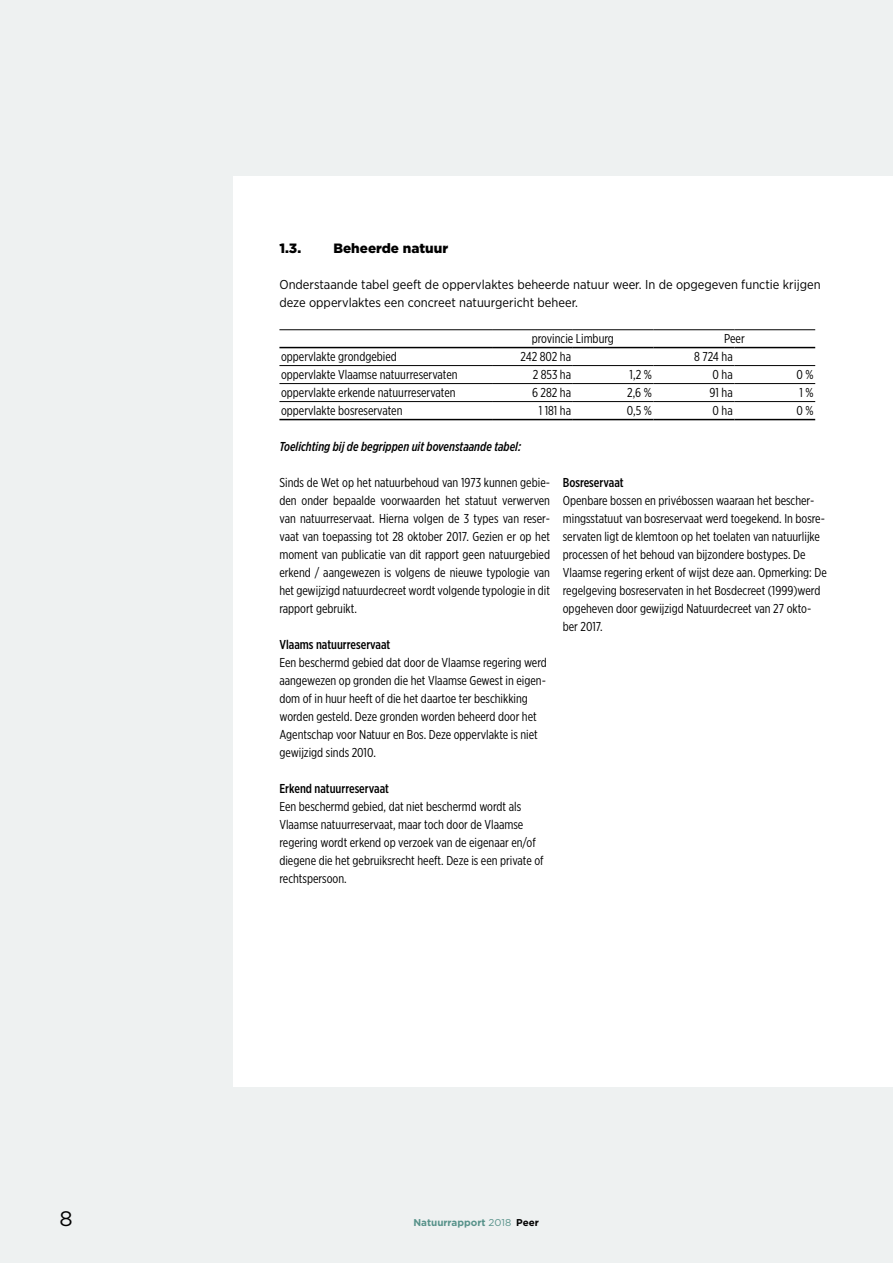
<style>
.page{position:relative;width:893px;height:1263px;background:#eef1f1}
.page>*{position:absolute;margin:0;border:0;box-sizing:border-box;transform-origin:0 0}
.t1{font:21px "Gotham";color:#000}
.Titel_1_2{font:900 13.5px "Gotham";color:#000}
.Toelichting_-_Tekst{font:12.9px/18px "Gotham X Narrow";color:#000}
.Tabel_Tekst{font:12.9px "Gotham X Narrow";color:#000}
.Tekst{font:12.9px/18px "Gotham Narrow";color:#000}
.Toelichting_-_Titel{font:500 12.9px "Gotham X Narrow";color:#000}
.Toelichting_-_Titel-2{font:italic 500 12.9px "Gotham X Narrow";color:#000}
.t2{font:700 9.9px "Gotham";color:#57928a}
.s1{font-weight:400}
.s2{color:#000}
</style>
<div class="page">
<div style="left:234px;top:176px;width:659px;height:910px;background:#fff"></div>
<hr style="left:279px;top:365px;width:213px;height:1px;background:#000">
<hr style="left:492px;top:365px;width:81px;height:1px;background:#000">
<hr style="left:573px;top:365px;width:81px;height:1px;background:#000">
<hr style="left:654px;top:365px;width:80px;height:1px;background:#000">
<hr style="left:734px;top:365px;width:81px;height:1px;background:#000">
<hr style="left:279px;top:383px;width:213px;height:1px;background:#000">
<hr style="left:492px;top:383px;width:81px;height:1px;background:#000">
<hr style="left:573px;top:383px;width:81px;height:1px;background:#000">
<hr style="left:654px;top:383px;width:80px;height:1px;background:#000">
<hr style="left:734px;top:383px;width:81px;height:1px;background:#000">
<hr style="left:279px;top:401px;width:213px;height:1px;background:#000">
<hr style="left:492px;top:401px;width:81px;height:1px;background:#000">
<hr style="left:573px;top:401px;width:81px;height:1px;background:#000">
<hr style="left:654px;top:401px;width:80px;height:1px;background:#000">
<hr style="left:734px;top:401px;width:81px;height:1px;background:#000">
<hr style="left:279px;top:419px;width:213px;height:1px;background:#000">
<hr style="left:492px;top:419px;width:81px;height:1px;background:#000">
<hr style="left:573px;top:419px;width:81px;height:1px;background:#000">
<hr style="left:654px;top:419px;width:80px;height:1px;background:#000">
<hr style="left:734px;top:419px;width:81px;height:1px;background:#000">
<hr style="left:279px;top:329px;width:213px;height:1px;background:#000">
<hr style="left:492px;top:329px;width:81px;height:1px;background:#000">
<hr style="left:573px;top:329px;width:81px;height:1px;background:#000">
<hr style="left:654px;top:329px;width:80px;height:1px;background:#000">
<hr style="left:734px;top:329px;width:81px;height:1px;background:#000">
<hr style="left:279px;top:347px;width:213px;height:1px;background:#000">
<hr style="left:492px;top:347px;width:81px;height:1px;background:#000">
<hr style="left:573px;top:347px;width:81px;height:1px;background:#000">
<hr style="left:654px;top:347px;width:80px;height:1px;background:#000">
<hr style="left:734px;top:347px;width:81px;height:1px;background:#000">
<p class="Titel_1_2" style="left:279px;top:239px;width:23px">1.3.</p>
<p class="Titel_1_2" style="left:333px;top:239px;width:116px">Beheerde natuur</p>
<p class="Tekst" style="left:279px;top:275px;width:543px">Onderstaande tabel geeft de oppervlaktes beheerde natuur weer. In de opgegeven functie krijgen deze oppervlaktes een concreet natuurgericht beheer.</p>
<p class="Tabel_Tekst" style="left:532px;top:331px;width:84px">provincie Limburg</p>
<p class="Tabel_Tekst" style="left:724px;top:331px;width:22px">Peer</p>
<p class="Tabel_Tekst" style="left:281px;top:349px;width:117px">oppervlakte grondgebied</p>
<p class="Tabel_Tekst" style="left:520px;top:349px;width:52px">242 802 ha</p>
<p class="Tabel_Tekst" style="left:694px;top:349px;width:40px">8 724 ha</p>
<p class="Tabel_Tekst" style="left:281px;top:367px;width:178px">oppervlakte Vlaamse natuurreservaten</p>
<p class="Tabel_Tekst" style="left:533px;top:367px;width:40px">2 853 ha</p>
<p class="Tabel_Tekst" style="left:630px;top:367px;width:24px">1,2 %</p>
<p class="Tabel_Tekst" style="left:713px;top:367px;width:22px">0 ha</p>
<p class="Tabel_Tekst" style="left:796px;top:367px;width:19px">0 %</p>
<p class="Tabel_Tekst" style="left:281px;top:385px;width:176px">oppervlakte erkende natuurreservaten</p>
<p class="Tabel_Tekst" style="left:532px;top:385px;width:41px">6 282 ha</p>
<p class="Tabel_Tekst" style="left:627px;top:385px;width:26px">2,6 %</p>
<p class="Tabel_Tekst" style="left:710px;top:385px;width:25px">91 ha</p>
<p class="Tabel_Tekst" style="left:799px;top:385px;width:16px">1 %</p>
<p class="Tabel_Tekst" style="left:281px;top:403px;width:123px">oppervlakte bosreservaten</p>
<p class="Tabel_Tekst" style="left:539px;top:403px;width:34px">1 181 ha</p>
<p class="Tabel_Tekst" style="left:627px;top:403px;width:27px">0,5 %</p>
<p class="Tabel_Tekst" style="left:713px;top:403px;width:22px">0 ha</p>
<p class="Tabel_Tekst" style="left:796px;top:403px;width:19px">0 %</p>
<p class="Toelichting_-_Titel-2" style="left:279px;top:439px;width:243px">Toelichting bij de begrippen uit bovenstaande tabel:</p>
<p class="Toelichting_-_Tekst" style="left:279px;top:474px;width:272px;text-align:justify">Sinds de Wet op het natuurbehoud van 1973 kunnen gebie&shy;den onder bepaalde voorwaarden het statuut verwerven van natuurreservaat. Hierna volgen de 3 types van reser&shy;vaat van toepassing tot 28 oktober 2017. Gezien er op het moment van publicatie van dit rapport geen natuurgebied erkend / aangewezen is volgens de nieuwe typologie van het gewijzigd natuurdecreet wordt volgende typologie in dit rapport gebruikt.</p>
<p class="Toelichting_-_Titel" style="left:279px;top:637px;width:112px">Vlaams natuurreservaat</p>
<p class="Toelichting_-_Tekst" style="left:279px;top:654px;width:269px">Een beschermd gebied dat door de Vlaamse regering werd aangewezen op gronden die het Vlaamse Gewest in eigen&shy;dom of in huur heeft of die het daartoe ter beschikking worden gesteld. Deze gronden worden beheerd door het Agentschap voor Natuur en Bos. Deze oppervlakte is niet gewijzigd sinds 2010.</p>
<p class="Toelichting_-_Titel" style="left:279px;top:781px;width:111px">Erkend natuurreservaat</p>
<p class="Toelichting_-_Tekst" style="left:279px;top:798px;width:266px">Een beschermd gebied, dat niet beschermd wordt als Vlaamse natuurreservaat, maar toch door de Vlaamse regering wordt erkend op verzoek van de eigenaar en/of diegene die het gebruiksrecht heeft. Deze is een private of rechtspersoon.</p>
<p class="Toelichting_-_Titel" style="left:563px;top:475px;width:62px">Bosreservaat</p>
<p class="Toelichting_-_Tekst" style="left:563px;top:492px;width:265px">Openbare bossen en privébossen waaraan het bescher&shy;mingsstatuut van bosreservaat werd toegekend. In bosre&shy;servaten ligt de klemtoon op het toelaten van natuurlijke processen of het behoud van bijzondere bostypes. De Vlaamse regering erkent of wijst deze aan. Opmerking: De regelgeving bosreservaten in het Bosdecreet (1999)werd opgeheven door gewijzigd Natuurdecreet van 27 okto&shy;ber 2017.</p>
<h1 class="t1" style="left:60px;top:1205px;width:15px">8</h1>
<p class="t2" style="left:413px;top:1215px;width:127px">Natuurrapport <span class="s1">2018</span> <span class="s2">Peer</span></p>
</div>
